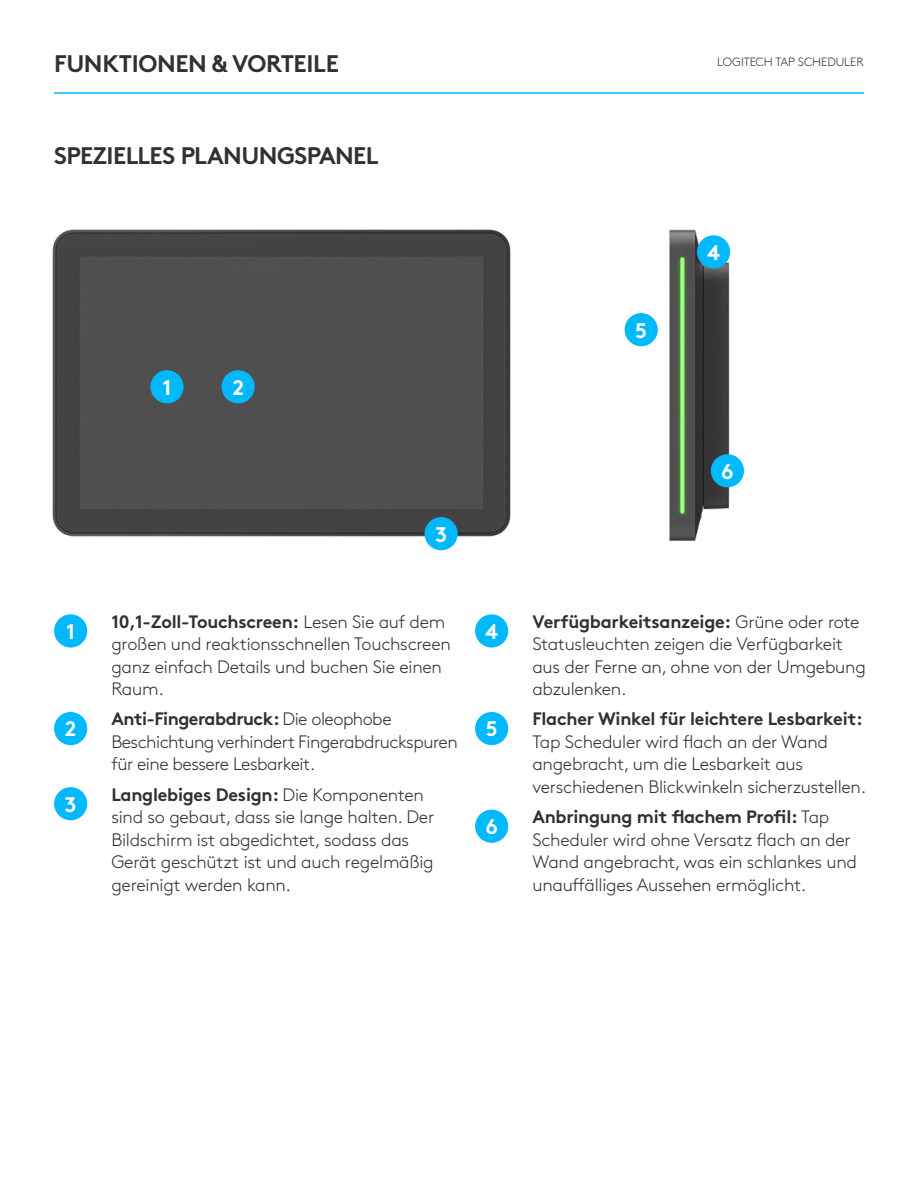
<style>
.page{position:relative;width:918px;height:1188px;background:#fff}
.page>*{position:absolute;margin:0;border:0;box-sizing:border-box;transform-origin:0 0}
.t1{font:700 24px "Brown Pro";letter-spacing:-.025em;color:#2f3132}
.t2{font:700 21.15px "Brown Pro";color:#fff}
.t3{font:300 18px/22.5px "Brown Pro";letter-spacing:-.015em;color:#2f3132}
.t4{font:700 18px "Brown Pro";letter-spacing:-.015em;color:#2f3132}
.t5{font:300 12px "Brown Pro";letter-spacing:-.005em;color:#2f3132}
.s1{font-weight:700}
</style>
<div class="page">
<hr style="left:54px;top:92px;width:810px;height:2px;background:#00b8fc">
<img style="left:624px;top:229px;width:120px;height:312px">
<img style="left:52px;top:229px;width:459px;height:322px">
<div style="left:54px;top:614px;width:33px;height:34px;background:#00b8fc;border-radius:50%"></div>
<div style="left:475px;top:614px;width:33px;height:34px;background:#00b8fc;border-radius:50%"></div>
<div style="left:150px;top:370px;width:34px;height:33px;background:#00b8fc;border-radius:50%"></div>
<div style="left:54px;top:712px;width:33px;height:33px;background:#00b8fc;border-radius:50%"></div>
<div style="left:475px;top:712px;width:33px;height:33px;background:#00b8fc;border-radius:50%"></div>
<div style="left:625px;top:313px;width:33px;height:33px;background:#00b8fc;border-radius:50%"></div>
<div style="left:222px;top:370px;width:33px;height:33px;background:#00b8fc;border-radius:50%"></div>
<div style="left:54px;top:787px;width:33px;height:33px;background:#00b8fc;border-radius:50%"></div>
<div style="left:475px;top:810px;width:33px;height:33px;background:#00b8fc;border-radius:50%"></div>
<div style="left:425px;top:517px;width:33px;height:33px;background:#00b8fc;border-radius:50%"></div>
<div style="left:697px;top:235px;width:33px;height:33px;background:#00b8fc;border-radius:50%"></div>
<div style="left:711px;top:454px;width:33px;height:33px;background:#00b8fc;border-radius:50%"></div>
<h1 class="t1" style="left:54px;top:44px;width:286px">FUNKTIONEN &amp; VORTEILE</h1>
<p class="t5" style="left:717px;top:53px;width:148px">LOGITECH TAP SCHEDULER</p>
<h1 class="t1" style="left:54px;top:136px;width:326px">SPEZIELLES PLANUNGSPANEL</h1>
<p class="t2" style="left:163px;top:370px;width:10px">1</p>
<p class="t2" style="left:232px;top:370px;width:13px">2</p>
<p class="t2" style="left:435px;top:517px;width:14px">3</p>
<p class="t2" style="left:635px;top:313px;width:13px">5</p>
<p class="t2" style="left:707px;top:235px;width:14px">4</p>
<p class="t2" style="left:721px;top:454px;width:14px">6</p>
<p class="t3" style="left:111px;top:609px;width:341px"><span class="s1">10,1-Zoll-Touchscreen:</span> Lesen Sie auf dem großen und reaktionsschnellen Touchscreen ganz einfach Details und buchen Sie einen Raum.</p>
<p class="t3" style="left:532px;top:609px;width:335px"><span class="s1">Verfügbarkeitsanzeige:</span> Grüne oder rote Statusleuchten zeigen die Verfügbarkeit aus der Ferne an, ohne von der Umgebung abzulenken.</p>
<p class="t2" style="left:66px;top:614px;width:10px">1</p>
<p class="t2" style="left:485px;top:614px;width:14px">4</p>
<p class="t3" style="left:111px;top:707px;width:348px"><span class="s1">Anti-Fingerabdruck:</span> Die oleophobe<br>Beschichtung verhindert Fingerabdruckspuren für eine bessere Lesbarkeit.</p>
<p class="t4" style="left:532px;top:705px;width:332px">Flacher Winkel für leichtere Lesbarkeit:</p>
<p class="t2" style="left:65px;top:712px;width:13px">2</p>
<p class="t2" style="left:486px;top:712px;width:13px">5</p>
<p class="t3" style="left:532px;top:729px;width:335px">Tap Scheduler wird flach an der Wand angebracht, um die Lesbarkeit aus verschiedenen Blickwinkeln sicherzustellen.</p>
<p class="t3" style="left:111px;top:782px;width:324px"><span class="s1">Langlebiges Design:</span> Die Komponenten sind so gebaut, dass sie lange halten. Der Bildschirm ist abgedichtet, sodass das Gerät geschützt ist und auch regelmäßig gereinigt werden kann.</p>
<p class="t2" style="left:65px;top:787px;width:14px">3</p>
<p class="t3" style="left:532px;top:804px;width:326px"><span class="s1">Anbringung mit flachem Profil:</span> Tap Scheduler wird ohne Versatz flach an der Wand angebracht, was ein schlankes und unauffälliges Aussehen ermöglicht.</p>
<p class="t2" style="left:485px;top:810px;width:14px">6</p>
</div>
